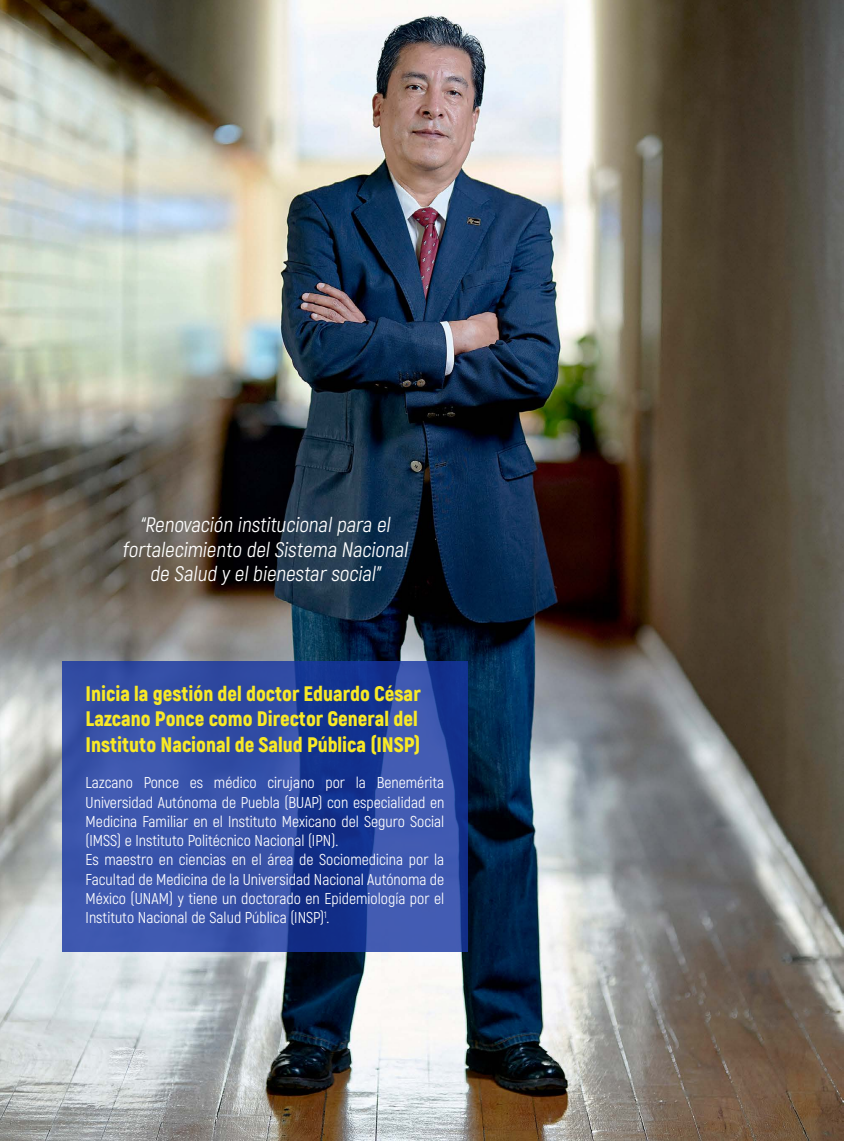
<style>
.page{position:relative;width:844px;height:1141px;background:#fff}
.page>*{position:absolute;margin:0;border:0;box-sizing:border-box;transform-origin:0 0}
.t1{font:900 21px/25.2px "Akrobat";color:#f8e926}
.t2{font:21px/24.5px "Akrobat";color:#fff;text-align:center}
.t3{font:15.75px/19.2px "Akrobat";color:#fff}
</style>
<div class="page">
<img style="left:0;top:0;width:843px;height:1141px">
<svg style="left:62px;top:661px;width:406px;height:290px;background:#314ca4"></svg>
<h1 class="t2" style="left:122px;top:513px;width:290px">“Renovación institucional para el fortalecimiento del Sistema Nacional de Salud y el bienestar social”</h1>
<h1 class="t1" style="left:86px;top:681px;width:336px">Inicia la gestión del doctor Eduardo César<br>Lazcano Ponce como Director General del<br>Instituto Nacional de Salud Pública (INSP)</h1>
<p class="t3" style="left:86px;top:773px;width:360px">Lazcano Ponce es médico cirujano por la Benemérita Universidad Autónoma de Puebla (BUAP) con especialidad en Medicina Familiar en el Instituto Mexicano del Seguro Social (IMSS) e Instituto Politécnico Nacional (IPN).<br>Es maestro en ciencias en el área de Sociomedicina por la Facultad de Medicina de la Universidad Nacional Autónoma de México (UNAM) y tiene un doctorado en Epidemiología por el Instituto Nacional de Salud Pública (INSP)<sup>1</sup>.</p>
</div>
